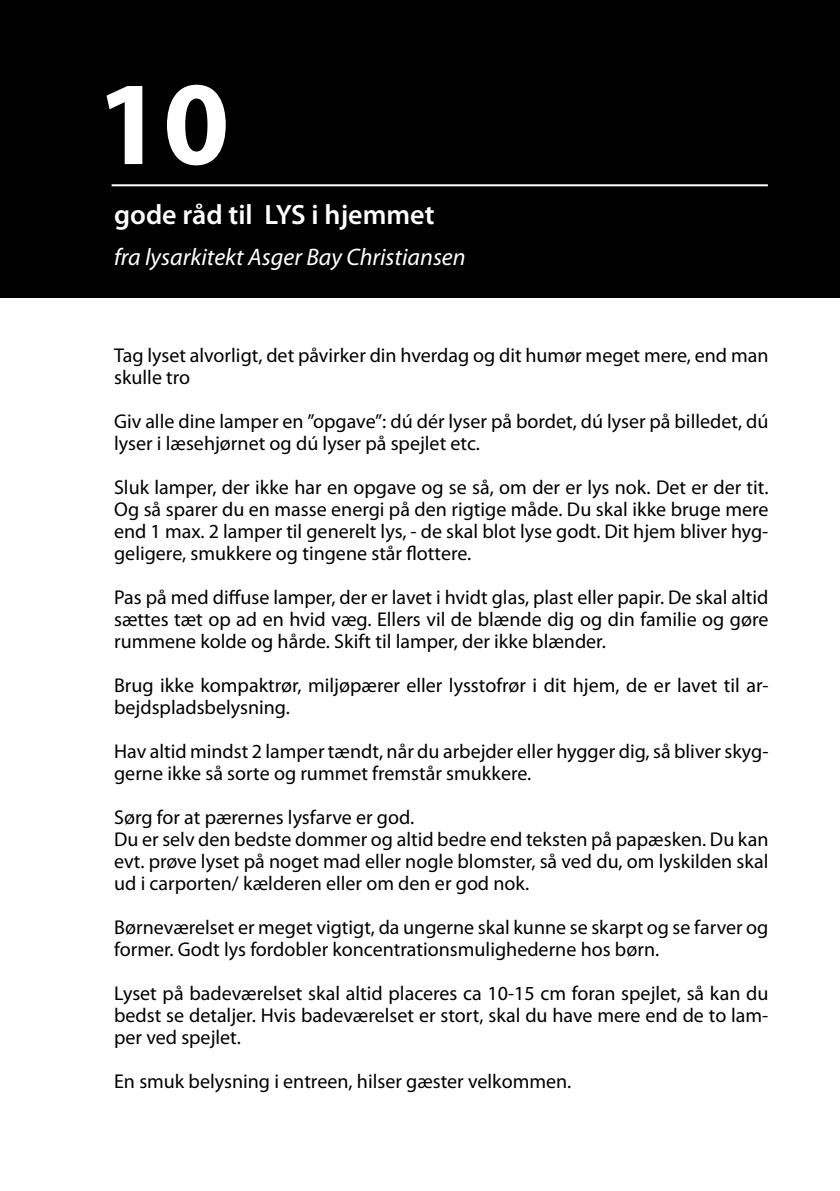
<style>
.page{position:relative;width:840px;height:1191px;background:#fff}
.page>*{position:absolute;margin:0;border:0;box-sizing:border-box;transform-origin:0 0}
.t1{font:700 120px "Myriad Pro";color:#fff}
.t2{font:600 28px "Myriad Pro";color:#fff}
.t3{font:italic 24px "Myriad Pro";color:#fff}
.t4{font:20px/22px "Myriad Pro";color:#000}
</style>
<div class="page">
<div style="left:0;top:0;width:839px;height:297px;background:#000"></div>
<hr style="left:111px;top:184px;width:656px;height:2px;background:#fff">
<h1 class="t1" style="left:96px;top:45px;width:135px">10</h1>
<h2 class="t2" style="left:114px;top:197px;width:322px">gode råd til LYS i hjemmet</h2>
<p class="t3" style="left:114px;top:242px;width:353px">fra lysarkitekt Asger Bay Christiansen</p>
<p class="t4" style="left:114px;top:344px;width:655px">Tag lyset alvorligt, det påvirker din hverdag og dit humør meget mere, end man skulle tro</p>
<p class="t4" style="left:114px;top:410px;width:655px">Giv alle dine lamper en ”opgave”: dú dér lyser på bordet, dú lyser på billedet, dú lyser i læsehjørnet og dú lyser på spejlet etc.</p>
<p class="t4" style="left:114px;top:476px;width:655px;text-align:justify">Sluk lamper, der ikke har en opgave og se så, om der er lys nok. Det er der tit.<br>Og så sparer du en masse energi på den rigtige måde. Du skal ikke bruge mere end 1 max. 2 lamper til generelt lys, - de skal blot lyse godt. Dit hjem bliver hyg&shy;geligere, smukkere og tingene står flottere.</p>
<p class="t4" style="left:114px;top:586px;width:655px;text-align:justify">Pas på med diffuse lamper, der er lavet i hvidt glas, plast eller papir. De skal altid sættes tæt op ad en hvid væg. Ellers vil de blænde dig og din familie og gøre rummene kolde og hårde. Skift til lamper, der ikke blænder.</p>
<p class="t4" style="left:114px;top:674px;width:655px">Brug ikke kompaktrør, miljøpærer eller lysstofrør i dit hjem, de er lavet til ar&shy;bejdspladsbelysning.</p>
<p class="t4" style="left:114px;top:740px;width:655px">Hav altid mindst 2 lamper tændt, når du arbejder eller hygger dig, så bliver skyg&shy;gerne ikke så sorte og rummet fremstår smukkere.</p>
<p class="t4" style="left:114px;top:806px;width:655px">Sørg for at pærernes lysfarve er god.<br>Du er selv den bedste dommer og altid bedre end teksten på papæsken. Du kan evt. prøve lyset på noget mad eller nogle blomster, så ved du, om lyskilden skal ud i carporten/ kælderen eller om den er god nok.</p>
<p class="t4" style="left:114px;top:916px;width:655px">Børneværelset er meget vigtigt, da ungerne skal kunne se skarpt og se farver og former. Godt lys fordobler koncentrationsmulighederne hos børn.</p>
<p class="t4" style="left:114px;top:982px;width:655px;text-align:justify">Lyset på badeværelset skal altid placeres ca 10-15 cm foran spejlet, så kan du bedst se detaljer. Hvis badeværelset er stort, skal du have mere end de to lam&shy;per ved spejlet.</p>
<p class="t4" style="left:114px;top:1070px;width:458px">En smuk belysning i entreen, hilser gæster velkommen.</p>
</div>
